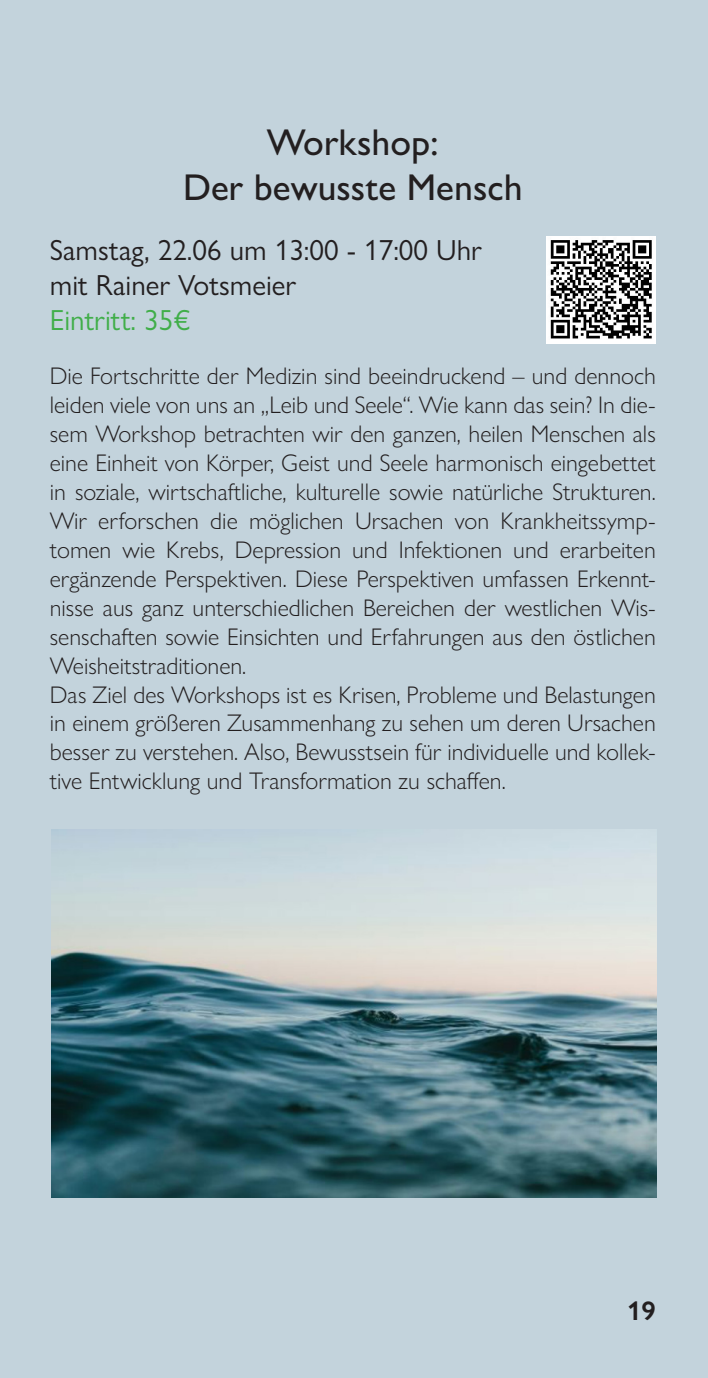
<style>
.page{position:relative;width:708px;height:1378px;background:#bdcfd9}
.page>*{position:absolute;margin:0;border:0;box-sizing:border-box;transform-origin:0 0}
.t1{font:500 37.35px "Gill Sans Nova";color:#231f20}
.t2{font:29.03px "Gill Sans Nova";color:#231f20}
.t3{font:29.03px "Gill Sans Nova";color:#40ae49}
.t4{font:600 27px "Gill Sans Nova";color:#231f20}
.t5{font:300 24.07px/29px "Gill Sans Nova";color:#231f20;text-align:justify}
</style>
<div class="page">
<img style="left:52px;top:829px;width:604px;height:368px">
<img style="left:547px;top:236px;width:109px;height:107px">
<p class="t1" style="left:267px;top:119px;width:173px">Workshop:</p>
<p class="t1" style="left:183px;top:164px;width:341px">Der bewusste Mensch</p>
<p class="t2" style="left:50px;top:232px;width:434px">Samstag, 22.06 um 13:00 - 17:00 Uhr</p>
<p class="t2" style="left:50px;top:267px;width:248px">mit Rainer Votsmeier</p>
<p class="t3" style="left:50px;top:302px;width:142px">Eintritt: 35€</p>
<p class="t5" style="left:50px;top:361px;width:607px">Die Fortschritte der Medizin sind beeindruckend – und dennoch leiden viele von uns an „Leib und Seele“. Wie kann das sein? In die&shy;sem Workshop betrachten wir den ganzen, heilen Menschen als eine Einheit von Körper, Geist und Seele harmonisch eingebettet in soziale, wirtschaftliche, kulturelle sowie natürliche Strukturen.<br>Wir erforschen die möglichen Ursachen von Krankheitssymp&shy;tomen wie Krebs, Depression und Infektionen und erarbeiten ergänzende Perspektiven. Diese Perspektiven umfassen Erkennt&shy;nisse aus ganz unterschiedlichen Bereichen der westlichen Wis&shy;senschaften sowie Einsichten und Erfahrungen aus den östlichen Weisheitstraditionen.</p>
<p class="t5" style="left:50px;top:679px;width:607px">Das Ziel des Workshops ist es Krisen, Probleme und Belastungen in einem größeren Zusammenhang zu sehen um deren Ursachen besser zu verstehen. Also, Bewusstsein für individuelle und kollek&shy;tive Entwicklung und Transformation zu schaffen.</p>
<p class="t4" style="left:627px;top:1294px;width:30px">19</p>
</div>
